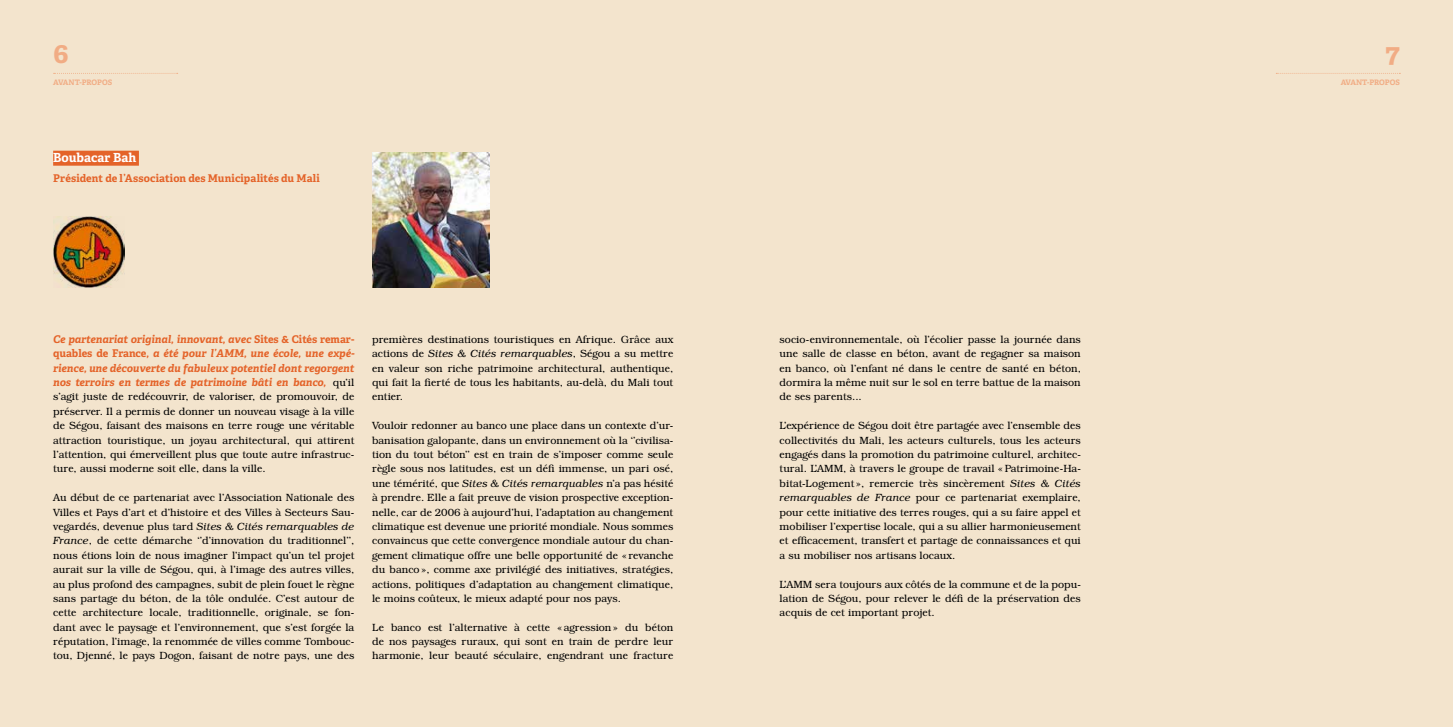
<style>
.page{position:relative;width:1453px;height:727px;background:#fff}
.page>*{position:absolute;margin:0;border:0;box-sizing:border-box;transform-origin:0 0}
.t1{font:700 27.5px "Adelle Basic";color:#f1ac84}
.t2{font:700 12.5px "Adelle Basic";color:#fff}
.t3{font:300 10.62px/14.4px "Bookman IT Cby BT";color:#000;text-align:justify}
.t4{font:italic 700 10.62px/14.4px "Adelle Basic";color:#e46329;text-align:justify}
.t5{font:700 10.62px "Adelle Basic";letter-spacing:.01em;color:#e46329}
.t6{font:700 7.5px "Adelle Basic";letter-spacing:-.005em;color:#f1ac84}
.s1{font-style:normal}
.s2{font-family:"Bookman IT Cby BT";font-weight:300;font-style:normal;color:#000}
.s3{font-style:italic}
</style>
<div class="page">
<div style="left:0;top:0;width:1453px;height:726px;background:#f3e4cd"></div>
<img style="left:372px;top:152px;width:117px;height:135px">
<div style="left:53px;top:151px;width:86px;height:15px;background:#e46329"></div>
<img style="left:53px;top:216px;width:71px;height:71px">
<svg style="left:1276px;top:73px;width:124px;height:1px"></svg>
<svg style="left:54px;top:73px;width:124px;height:1px"></svg>
<h1 class="t1" style="left:53px;top:36px;width:17px">6</h1>
<p class="t6" style="left:53px;top:78px;width:61px">AVANT-PROPOS</p>
<p class="t2" style="left:53px;top:149px;width:85px">Boubacar Bah</p>
<p class="t5" style="left:53px;top:171px;width:268px">Président de l’Association des Municipalités du Mali</p>
<p class="t4" style="left:53px;top:332px;width:303px">Ce partenariat original, innovant, avec <span class="s1">Sites &amp; Cités remar&shy;quables de France</span>, a été pour l’AMM, une école, une expé&shy;rience, une découverte du fabuleux potentiel dont regorgent nos terroirs en termes de patrimoine bâti en banco, <span class="s2">qu’il</span></p>
<p class="t3" style="left:53px;top:389px;width:303px">s’agit juste de redécouvrir, de valoriser, de promouvoir, de préserver. Il a permis de donner un nouveau visage à la ville de Ségou, faisant des maisons en terre rouge une véritable attraction touristique, un joyau architectural, qui attirent l’attention, qui émerveillent plus que toute autre infrastruc&shy;ture, aussi moderne soit elle, dans la ville.</p>
<p class="t3" style="left:53px;top:490px;width:303px">Au début de ce partenariat avec l’Association Nationale des Villes et Pays d’art et d’histoire et des Villes à Secteurs Sau&shy;vegardés, devenue plus tard <span class="s3">Sites &amp; Cités remarquables de France</span>, de cette démarche ‘’d’innovation du traditionnel’’, nous étions loin de nous imaginer l’impact qu’un tel projet aurait sur la ville de Ségou, qui, à l’image des autres villes, au plus profond des campagnes, subit de plein fouet le règne sans partage du béton, de la tôle ondulée. C’est autour de cette architecture locale, traditionnelle, originale, se fon&shy;dant avec le paysage et l’environnement, que s’est forgée la réputation, l’image, la renommée de villes comme Tombouc&shy;tou, Djenné, le pays Dogon, faisant de notre pays, une des</p>
<p class="t3" style="left:372px;top:332px;width:303px">premières destinations touristiques en Afrique. Grâce aux actions de <span class="s3">Sites &amp; Cités remarquables</span>, Ségou a su mettre en valeur son riche patrimoine architectural, authentique, qui fait la fierté de tous les habitants, au-delà, du Mali tout entier.</p>
<p class="t3" style="left:372px;top:418px;width:303px">Vouloir redonner au banco une place dans un contexte d’ur&shy;banisation galopante, dans un environnement où la ‘’civilisa&shy;tion du tout béton’’ est en train de s’imposer comme seule règle sous nos latitudes, est un défi immense, un pari osé, une témérité, que <span class="s3">Sites &amp; Cités remarquables</span> n’a pas hésité à prendre. Elle a fait preuve de vision prospective exception&shy;nelle, car de 2006 à aujourd’hui, l’adaptation au changement climatique est devenue une priorité mondiale. Nous sommes convaincus que cette convergence mondiale autour du chan&shy;gement climatique offre une belle opportunité de « revanche du banco », comme axe privilégié des initiatives, stratégies, actions, politiques d’adaptation au changement climatique, le moins coûteux, le mieux adapté pour nos pays.</p>
<p class="t3" style="left:372px;top:619px;width:303px">Le banco est l’alternative à cette « agression » du béton de nos paysages ruraux, qui sont en train de perdre leur harmonie, leur beauté séculaire, engendrant une fracture</p>
<p class="t3" style="left:780px;top:332px;width:303px">socio-environnementale, où l’écolier passe la journée dans une salle de classe en béton, avant de regagner sa maison en banco, où l’enfant né dans le centre de santé en béton, dormira la même nuit sur le sol en terre battue de la maison de ses parents...</p>
<p class="t3" style="left:780px;top:418px;width:303px">L’expérience de Ségou doit être partagée avec l’ensemble des collectivités du Mali, les acteurs culturels, tous les acteurs engagés dans la promotion du patrimoine culturel, architec&shy;tural. L’AMM, à travers le groupe de travail « Patrimoine-Ha&shy;bitat-Logement », remercie très sincèrement <span class="s3">Sites &amp; Cités remarquables de France</span> pour ce partenariat exemplaire, pour cette initiative des terres rouges, qui a su faire appel et mobiliser l’expertise locale, qui a su allier harmonieusement et efficacement, transfert et partage de connaissances et qui a su mobiliser nos artisans locaux.</p>
<p class="t3" style="left:780px;top:576px;width:303px">L’AMM sera toujours aux côtés de la commune et de la popu&shy;lation de Ségou, pour relever le défi de la préservation des acquis de cet important projet.</p>
<h1 class="t1" style="left:1385px;top:36px;width:16px">7</h1>
<p class="t6" style="left:1341px;top:78px;width:61px">AVANT-PROPOS</p>
</div>
